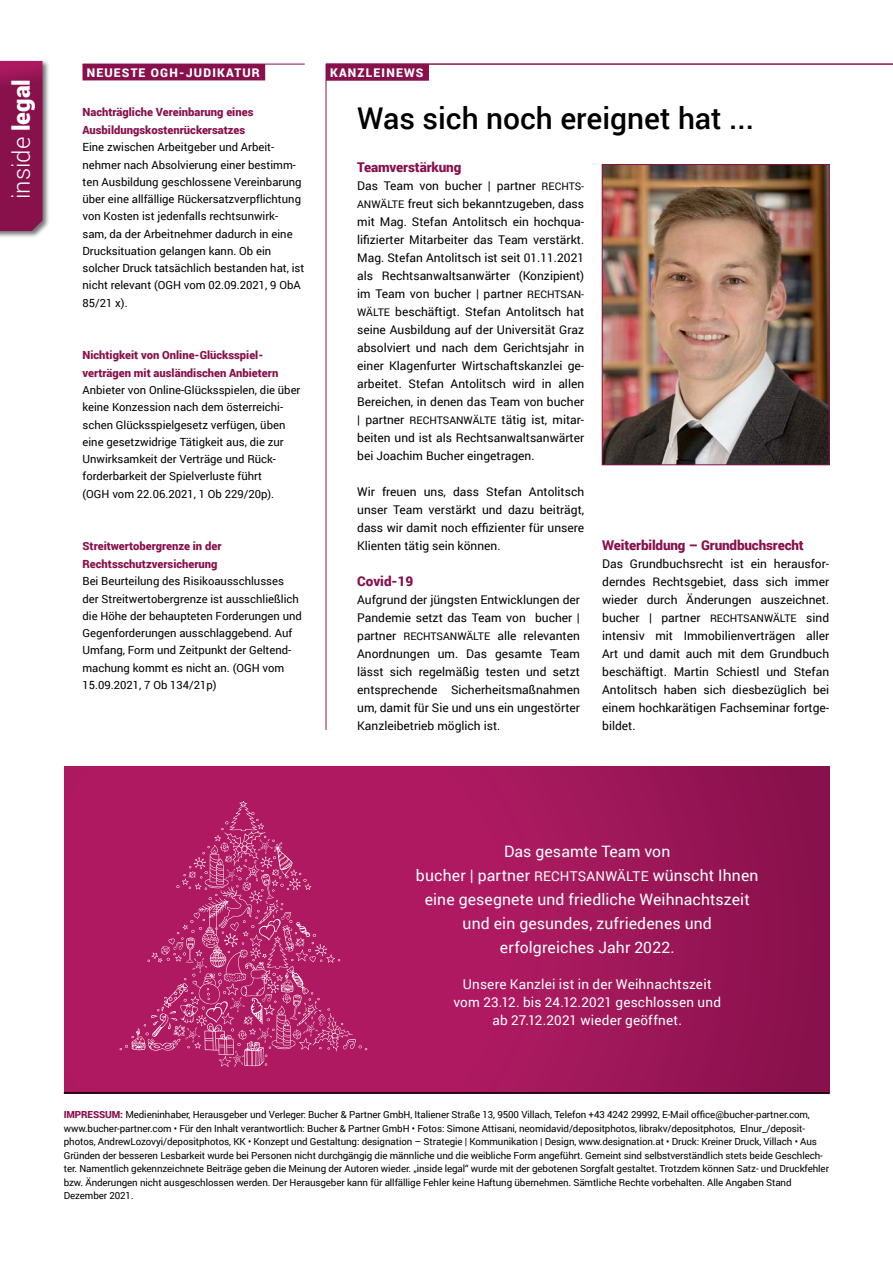
<style>
.page{position:relative;width:893px;height:1263px;background:#fff}
.page>*{position:absolute;margin:0;border:0;box-sizing:border-box;transform-origin:0 0}
.ÜS-klein{font:500 30px "Roboto";color:#000}
.t1{font:300 24px "Roboto";color:#fff}
.GT{font:15.75px/24px "Roboto";letter-spacing:.01em;color:#fff;text-align:center}
.GT-2{font:13.5px/18px "Roboto";letter-spacing:.015em;color:#fff;text-align:center}
.ZT{font:900 13.5px "Roboto";letter-spacing:-.01em;color:#88114b}
.GT-klein{font:12px/18px "Roboto";color:#000;text-align:justify}
.Topthema{font:900 12px "Roboto";letter-spacing:.1em;color:#fff}
.GT-klein-2{font:11.25px/17.2px "Roboto";color:#000}
.ZT-klein{font:900 11.25px/18px "Roboto";color:#88114b}
.GT-klein-3{font:9.75px/13.5px "Roboto";letter-spacing:-.01em;color:#000}
.s1{font-weight:900}
.s2{font-size:10.5px}
.s3{font-size:13.5px}
.s4{font-weight:900;color:#88114b}
</style>
<div class="page">
<div style="left:64px;top:766px;width:765px;height:328px;background:linear-gradient(to right,#b91b68,#931452)"></div>
<svg style="left:120px;top:801px;width:247px;height:266px"></svg>
<hr style="left:82px;top:64px;width:223px;height:1px;background:#88114b">
<div style="left:82px;top:64px;width:183px;height:16px;background:#88114b"></div>
<div style="left:0;top:59px;width:50px;height:180px;background:#000;opacity:.55"></div>
<svg style="left:0;top:61px;width:43px;height:170px"></svg>
<hr style="left:326px;top:64px;width:1px;height:666px;background:#88114b">
<hr style="left:64px;top:1092px;width:765px;height:2px;background:#000">
<hr style="left:326px;top:64px;width:567px;height:1px;background:#88114b">
<div style="left:326px;top:64px;width:103px;height:16px;background:#88114b"></div>
<img style="left:604px;top:166px;width:223px;height:297px">
<div style="left:602px;top:164px;width:227px;height:301px;border:1px solid #88114b"></div>
<p class="t1" style="left:5px;top:199px;width:122px;rotate:-90deg">inside <span class="s1">legal</span></p>
<p class="Topthema" style="left:87px;top:64px;width:175px">NEUESTE OGH-JUDIKATUR</p>
<p class="ZT-klein" style="left:82px;top:103px;width:172px">Nachträgliche Vereinbarung eines<br>Ausbildungskostenrückersatzes</p>
<p class="GT-klein-2" style="left:82px;top:138px;width:223px">Eine zwischen Arbeitgeber und Arbeit&shy;nehmer nach Absolvierung einer bestimm&shy;ten Ausbildung geschlossene Vereinbarung über eine allfällige Rückersatzverpflichtung von Kosten ist jedenfalls rechtsunwirk&shy;sam, da der Arbeitnehmer dadurch in eine Drucksituation gelangen kann. Ob ein solcher Druck tatsächlich bestanden hat, ist nicht relevant (OGH vom 02.09.2021, 9 ObA 85/21 x).</p>
<p class="ZT-klein" style="left:82px;top:345px;width:197px">Nichtigkeit von Online-Glücksspiel&shy;verträgen mit ausländischen Anbietern</p>
<p class="GT-klein-2" style="left:82px;top:381px;width:220px">Anbieter von Online-Glücksspielen, die über keine Konzession nach dem österreichi&shy;schen Glücksspielgesetz verfügen, üben eine gesetzwidrige Tätigkeit aus, die zur Unwirksamkeit der Verträge und Rück&shy;forderbarkeit der Spielverluste führt<br>(OGH vom 22.06.2021, 1 Ob 229/20p).</p>
<p class="ZT-klein" style="left:82px;top:537px;width:141px">Streitwertobergrenze in der<br>Rechtsschutzversicherung</p>
<p class="GT-klein-2" style="left:82px;top:572px;width:221px">Bei Beurteilung des Risikoausschlusses der Streitwertobergrenze ist ausschließlich die Höhe der behaupteten Forderungen und Gegenforderungen ausschlaggebend. Auf Umfang, Form und Zeitpunkt der Geltend&shy;machung kommt es nicht an. (OGH vom 15.09.2021, 7 Ob 134/21p)</p>
<p class="Topthema" style="left:330px;top:64px;width:95px">KANZLEINEWS</p>
<p class="ÜS-klein" style="left:357px;top:97px;width:399px">Was sich noch ereignet hat ...</p>
<p class="ZT" style="left:357px;top:158px;width:106px">Teamverstärkung</p>
<p class="GT-klein" style="left:357px;top:176px;width:229px">Das Team von bucher | partner <span class="s2">RECHTS-ANWÄLTE</span> freut sich bekanntzugeben, dass mit Mag. Stefan Antolitsch ein hochqua&shy;lifizierter Mitarbeiter das Team verstärkt.<br>Mag. Stefan Antolitsch ist seit 01.11.2021 als Rechtsanwaltsanwärter (Konzipient) im Team von bucher | partner <span class="s2">RECHTSAN-WÄLTE</span> beschäftigt. Stefan Antolitsch hat seine Ausbildung auf der Universität Graz absolviert und nach dem Gerichtsjahr in einer Klagenfurter Wirtschaftskanzlei ge&shy;arbeitet. Stefan Antolitsch wird in allen Bereichen, in denen das Team von bucher | partner <span class="s2">RECHTSANWÄLTE</span> tätig ist, mitar&shy;beiten und ist als Rechtsanwaltsanwärter bei Joachim Bucher eingetragen.</p>
<p class="GT-klein" style="left:357px;top:482px;width:228px">Wir freuen uns, dass Stefan Antolitsch unser Team verstärkt und dazu beiträgt, dass wir damit noch effizienter für unsere Klienten tätig sein können.</p>
<p class="ZT" style="left:357px;top:572px;width:58px">Covid-19</p>
<p class="GT-klein" style="left:357px;top:590px;width:224px">Aufgrund der jüngsten Entwicklungen der Pandemie setzt das Team von bucher | partner <span class="s2">RECHTSANWÄLTE</span> alle relevanten Anordnungen um. Das gesamte Team lässt sich regelmäßig testen und setzt entsprechende Sicherheitsmaßnahmen um, damit für Sie und uns ein ungestörter Kanzleibetrieb möglich ist.</p>
<p class="ZT" style="left:602px;top:536px;width:203px">Weiterbildung – Grundbuchsrecht</p>
<p class="GT-klein" style="left:602px;top:554px;width:228px">Das Grundbuchsrecht ist ein herausfor&shy;derndes Rechtsgebiet, dass sich immer wieder durch Änderungen auszeichnet. bucher | partner <span class="s2">RECHTSANWÄLTE</span> sind intensiv mit Immobilienverträgen aller Art und damit auch mit dem Grundbuch beschäftigt. Martin Schiestl und Stefan Antolitsch haben sich diesbezüglich bei einem hochkarätigen Fachseminar fortge&shy;bildet.</p>
<p class="GT" style="left:416px;top:838px;width:344px">Das gesamte Team von<br>bucher | partner <span class="s3">RECHTSANWÄLTE</span> wünscht Ihnen eine gesegnete und friedliche Weihnachtszeit und ein gesundes, zufriedenes und erfolgreiches Jahr 2022.</p>
<p class="GT-2" style="left:453px;top:974px;width:269px">Unsere Kanzlei ist in der Weihnachtszeit vom 23.12. bis 24.12.2021 geschlossen und ab 27.12.2021 wieder geöffnet.</p>
<p class="GT-klein-3" style="left:64px;top:1107px;width:767px"><span class="s4">IMPRESSUM:</span> Medieninhaber, Herausgeber und Verleger: Bucher &amp; Partner GmbH, Italiener Straße 13, 9500 Villach, Telefon +43 4242 29992, E-Mail office@bucher-partner.com, www.bucher-partner.com • Für den Inhalt verantwortlich: Bucher &amp; Partner GmbH • Fotos: Simone Attisani, neomidavid/depositphotos, librakv/depositphotos, Elnur_/deposit&shy;photos, AndrewLozovyi/depositphotos, KK • Konzept und Gestaltung: designation – Strategie | Kommunikation | Design, www.designation.at • Druck: Kreiner Druck, Villach • Aus Gründen der besseren Lesbarkeit wurde bei Personen nicht durchgängig die männliche und die weibliche Form angeführt. Gemeint sind selbstverständlich stets beide Geschlech&shy;ter. Namentlich gekennzeichnete Beiträge geben die Meinung der Autoren wieder. „inside legal“ wurde mit der gebotenen Sorgfalt gestaltet. Trotzdem können Satz- und Druckfehler bzw. Änderungen nicht ausgeschlossen werden. Der Herausgeber kann für allfällige Fehler keine Haftung übernehmen. Sämtliche Rechte vorbehalten. Alle Angaben Stand Dezember 2021.</p>
</div>
